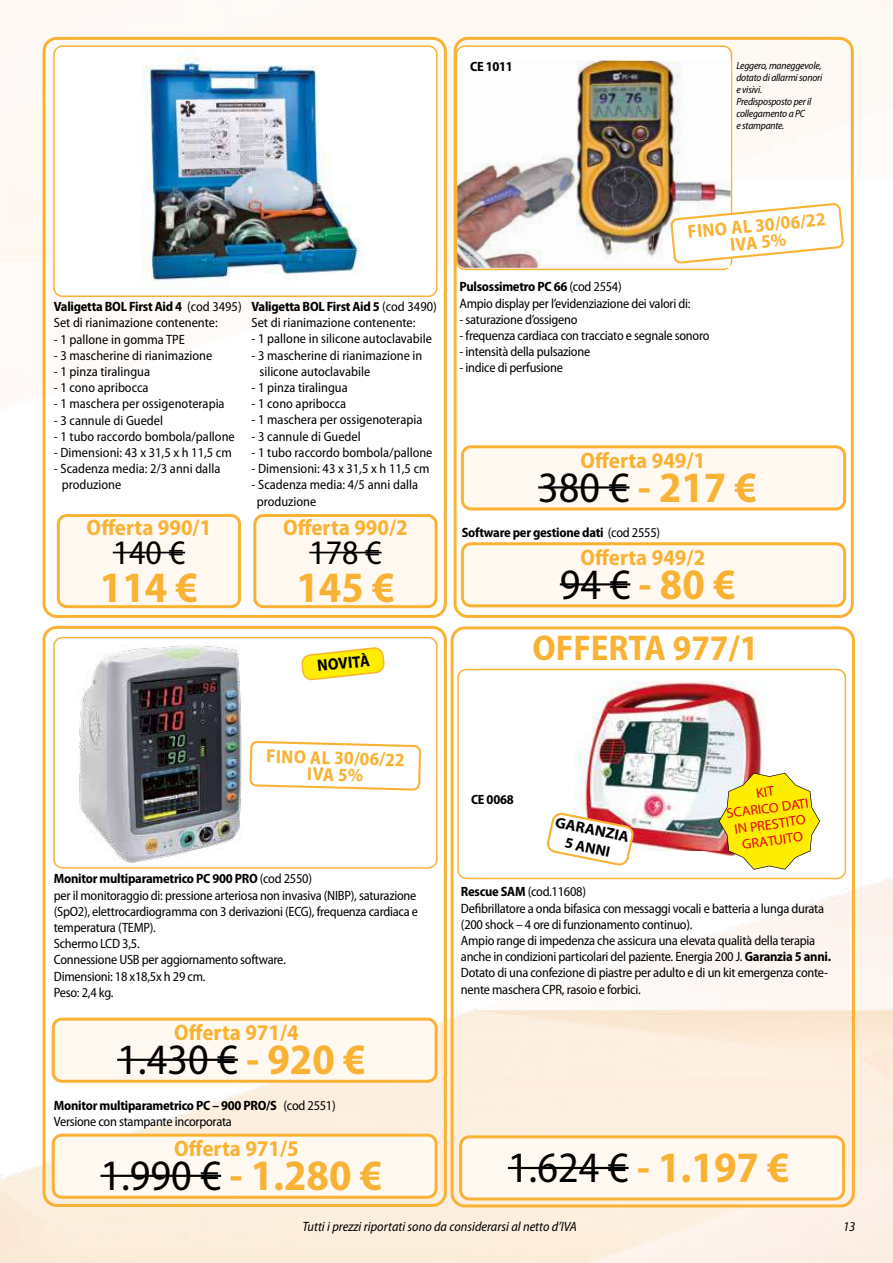
<style>
.page{position:relative;width:893px;height:1263px;background:#fff}
.page>*{position:absolute;margin:0;border:0;box-sizing:border-box;transform-origin:0 0}
.t1{font:700 semi-condensed 43.5px "Myriad Pro";color:#f9b234}
.t2{font:semi-condensed 43.5px "Myriad Pro";color:#000}
.t3{font:700 semi-condensed 36px "Myriad Pro";color:#f9b234}
.t4{font:semi-condensed 34.5px "Myriad Pro";color:#000}
.t5{font:700 semi-condensed 22.5px "Myriad Pro";color:#f9b234}
.t6{font:700 semi-condensed 18.9px/16.6px "Myriad Pro";color:#f9b234;text-align:center}
.t7{font:700 semi-condensed 16.5px "Myriad Pro";color:#000}
.t8{font:700 15px "Myriad Pro";color:#000;scale:1.05 1}
.t9{font:700 15px "Myriad Pro";color:#000}
.t10{font:13.95px "Myriad Pro";color:#e30613}
.t11{font:13.8px/16.4px "Myriad Pro";color:#e30613;text-align:center;scale:1.04 1}
.t12{font:semi-condensed 13.5px/16.2px "Myriad Pro";letter-spacing:-.02em;color:#000}
.t13{font:semi-condensed 13.5px/16.2px "Myriad Pro";color:#000}
.t14{font:italic semi-condensed 13.5px "Myriad Pro";color:#000}
.t15{font:700 semi-condensed 13.5px "Myriad Pro";letter-spacing:-.02em;color:#000}
.t16{font:italic semi-condensed 10.5px/12px "Myriad Pro";letter-spacing:-.02em;color:#000}
.s1{font-weight:700}
.s2{font-weight:400;color:#000}
.s3{font-weight:400}
.s4{font-weight:700;color:#f9b234}
.s5{font-size:15.15px}
.s6{font-size:13.8px}
</style>
<div class="page">
<img style="left:0;top:0;width:893px;height:1263px">
<div style="left:451px;top:626px;width:404px;height:581px;border:3px solid #f9b234;border-radius:13px"></div>
<div style="left:454px;top:37px;width:400px;height:581px;border:3px solid #f9b234;border-radius:13px"></div>
<div style="left:43px;top:37px;width:404px;height:581px;border:3px solid #f9b234;border-radius:13px"></div>
<div style="left:43px;top:626px;width:404px;height:581px;border:3px solid #f9b234;border-radius:13px"></div>
<div style="left:462px;top:544px;width:383px;height:62px;background:#fff9f2;border-radius:9px"></div>
<div style="left:461px;top:542px;width:385px;height:65px;border:3px solid #f9b234;border-radius:9px"></div>
<div style="left:462px;top:447px;width:383px;height:62px;background:#fff9f2;border-radius:9px"></div>
<div style="left:461px;top:445px;width:385px;height:65px;border:3px solid #f9b234;border-radius:9px"></div>
<hr style="left:560px;top:583px;width:70px;height:2px;background:#000">
<hr style="left:538px;top:486px;width:91px;height:2px;background:#000">
<div style="left:54px;top:46px;width:383px;height:250px;background:#fff;border-radius:9px"></div>
<div style="left:53px;top:45px;width:385px;height:252px;border:2px solid #f9b234;border-radius:9px"></div>
<div style="left:456px;top:46px;width:275px;height:223px;background:#fff;border-radius:9px"></div>
<div style="left:456px;top:45px;width:276px;height:225px;border:2px solid #f9b234;border-radius:9px"></div>
<div style="left:58px;top:515px;width:182px;height:92px;background:#fff9f2;border-radius:9px"></div>
<div style="left:57px;top:514px;width:184px;height:94px;border:3px solid #f9b234;border-radius:9px"></div>
<div style="left:255px;top:515px;width:181px;height:92px;background:#fff9f2;border-radius:9px"></div>
<div style="left:253px;top:514px;width:185px;height:94px;border:3px solid #f9b234;border-radius:9px"></div>
<hr style="left:113px;top:552px;width:72px;height:1px;background:#000">
<hr style="left:309px;top:552px;width:73px;height:1px;background:#000">
<img style="left:142px;top:53px;width:221px;height:236px">
<img style="left:457px;top:60px;width:274px;height:208px">
<svg style="left:671px;top:204px;width:172px;height:59px"></svg>
<div style="left:53px;top:1019px;width:383px;height:62px;background:#fff9f2;border-radius:9px"></div>
<div style="left:52px;top:1018px;width:386px;height:65px;border:3px solid #f9b234;border-radius:9px"></div>
<div style="left:53px;top:1135px;width:383px;height:62px;background:#fff9f2;border-radius:9px"></div>
<div style="left:52px;top:1134px;width:386px;height:65px;border:3px solid #f9b234;border-radius:9px"></div>
<hr style="left:117px;top:1059px;width:121px;height:2px;background:#000">
<hr style="left:100px;top:1175px;width:121px;height:2px;background:#000">
<div style="left:54px;top:637px;width:383px;height:231px;background:#fff;border-radius:9px"></div>
<div style="left:53px;top:637px;width:385px;height:231px;border:2px solid #f9b234;border-radius:9px"></div>
<img style="left:18px;top:644px;width:224px;height:219px">
<svg style="left:301px;top:647px;width:84px;height:34px"></svg>
<svg style="left:249px;top:740px;width:171px;height:51px"></svg>
<div style="left:461px;top:1137px;width:382px;height:62px;background:#fff9f2;border-radius:9px"></div>
<div style="left:459px;top:1135px;width:386px;height:65px;border:3px solid #f9b234;border-radius:9px"></div>
<hr style="left:508px;top:1167px;width:121px;height:2px;background:#000">
<div style="left:458px;top:669px;width:387px;height:209px;background:#fff;border-radius:9px"></div>
<div style="left:457px;top:669px;width:389px;height:210px;border:2px solid #f9b234;border-radius:9px"></div>
<img style="left:576px;top:681px;width:189px;height:185px">
<svg style="left:719px;top:773px;width:101px;height:97px"></svg>
<svg style="left:547px;top:813px;width:87px;height:52px"></svg>
<p class="t15" style="left:470px;top:58px;width:44px">CE 1011</p>
<p class="t16" style="left:736px;top:59px;width:87px">Leggero, maneggevole, dotato di allarmi sonori e visivi.<br>Predisposposto per il collegamento a PC<br>e stampante.</p>
<p class="t13" style="left:54px;top:298px;width:189px"><span class="s1">Valigetta BOL First Aid 4</span> (cod 3495)<br>Set di rianimazione contenente:</p>
<p class="t13" style="left:54px;top:331px;width:133px">- 1 pallone in gomma TPE</p>
<p class="t13" style="left:54px;top:347px;width:160px">- 3 mascherine di rianimazione</p>
<p class="t13" style="left:54px;top:363px;width:98px">- 1 pinza tiralingua</p>
<p class="t13" style="left:54px;top:379px;width:96px">- 1 cono apribocca</p>
<p class="t13" style="left:54px;top:396px;width:172px">- 1 maschera per ossigenoterapia</p>
<p class="t13" style="left:54px;top:412px;width:111px">- 3 cannule di Guedel</p>
<p class="t13" style="left:54px;top:428px;width:182px">- 1 tubo raccordo bombola/pallone</p>
<p class="t13" style="left:54px;top:444px;width:179px">- Dimensioni: 43 x 31,5 x h 11,5 cm</p>
<p class="t13" style="left:62px;top:460px;width:160px;text-indent:-8px">- Scadenza media: 2/3 anni dalla produzione</p>
<p class="t13" style="left:252px;top:298px;width:187px"><span class="s1">Valigetta BOL First Aid 5</span> (cod 3490)<br>Set di rianimazione contenente:</p>
<p class="t13" style="left:252px;top:331px;width:182px">- 1 pallone in silicone autoclavabile</p>
<p class="t13" style="left:259px;top:347px;width:164px;text-indent:-8px">- 3 mascherine di rianimazione in silicone autoclavabile</p>
<p class="t13" style="left:252px;top:379px;width:98px">- 1 pinza tiralingua</p>
<p class="t13" style="left:252px;top:395px;width:96px">- 1 cono apribocca</p>
<p class="t13" style="left:252px;top:412px;width:172px">- 1 maschera per ossigenoterapia</p>
<p class="t13" style="left:252px;top:428px;width:111px">- 3 cannule di Guedel</p>
<p class="t13" style="left:252px;top:444px;width:182px">- 1 tubo raccordo bombola/pallone</p>
<p class="t13" style="left:252px;top:460px;width:179px">- Dimensioni: 43 x 31,5 x h 11,5 cm</p>
<p class="t13" style="left:257px;top:476px;width:163px;text-indent:-5px">- Scadenza media: 4/5 anni dalla produzione</p>
<h3 class="t5" style="left:87px;top:513px;width:126px">Offerta 990/1</h3>
<h3 class="t5" style="left:283px;top:513px;width:126px">Offerta 990/2</h3>
<h3 class="t4" style="left:113px;top:531px;width:74px">140 €</h3>
<h1 class="t1" style="left:100px;top:559px;width:100px">114 €</h1>
<h3 class="t4" style="left:309px;top:531px;width:74px">178 €</h3>
<h1 class="t1" style="left:296px;top:559px;width:100px">145 €</h1>
<p class="t7" style="left:316px;top:655px;width:54px;rotate:-5deg">NOVITÀ</p>
<h3 class="t6" style="left:687px;top:224px;width:140px;rotate:-6deg">FINO AL 30/06/22<br>IVA 5%</h3>
<p class="t12" style="left:459px;top:279px;width:233px"><span class="s1">Pulsossimetro PC 66</span> (cod 2554)<br>Ampio display per l’evidenziazione dei valori di:</p>
<p class="t12" style="left:459px;top:311px;width:119px">- saturazione d’ossigeno</p>
<p class="t12" style="left:459px;top:327px;width:251px">- frequenza cardiaca con tracciato e segnale sonoro</p>
<p class="t12" style="left:459px;top:343px;width:132px">- intensità della pulsazione</p>
<p class="t12" style="left:459px;top:360px;width:105px">- indice di perfusione</p>
<h3 class="t5" style="left:580px;top:446px;width:126px">Offerta 949/1</h3>
<h1 class="t1" style="left:538px;top:459px;width:220px"><span class="s2">380 €</span> - 217 €</h1>
<p class="t15" style="left:462px;top:524px;width:200px">Software per gestione dati <span class="s3">(cod 2555)</span></p>
<h3 class="t5" style="left:580px;top:543px;width:126px">Offerta 949/2</h3>
<h1 class="t1" style="left:560px;top:556px;width:177px"><span class="s2">94 €</span> - 80 €</h1>
<h2 class="t3" style="left:533px;top:624px;width:227px">OFFERTA 977/1</h2>
<h3 class="t6" style="left:266px;top:748px;width:140px;rotate:1deg">FINO AL 30/06/22<br>IVA 5%</h3>
<p class="t12" style="left:54px;top:870px;width:366px"><span class="s1">Monitor multiparametrico PC 900 PRO</span> (cod 2550)<br>per il monitoraggio di: pressione arteriosa non invasiva (NIBP), saturazione (SpO2), elettrocardiogramma con 3 derivazioni (ECG), frequenza cardiaca e temperatura (TEMP).<br>Schermo LCD 3,5.<br>Connessione USB per aggiornamento software.<br>Dimensioni: 18 x18,5x h 29 cm.<br>Peso: 2,4 kg.</p>
<h3 class="t5" style="left:174px;top:1018px;width:126px">Offerta 971/4</h3>
<h1 class="t2" style="left:117px;top:1033px;width:250px">1.430 € <span class="s4">- 920 €</span></h1>
<p class="t12" style="left:54px;top:1097px;width:284px"><span class="s1">Monitor multiparametrico PC – 900 PRO/S</span> (cod 2551)<br>Versione con stampante incorporata</p>
<h3 class="t5" style="left:174px;top:1134px;width:126px">Offerta 971/5</h3>
<h1 class="t1" style="left:100px;top:1148px;width:283px"><span class="s2">1.990 €</span> - 1.280 €</h1>
<p class="t15" style="left:471px;top:791px;width:44px">CE 0068</p>
<p class="t8" style="left:558px;top:812px;width:73px;rotate:12deg">GA<span class="s5">RA</span>NZIA</p>
<p class="t9" style="left:567px;top:833px;width:47px;rotate:12deg">5 ANNI</p>
<p class="t11" style="left:723px;top:789px;width:81px;rotate:-8deg">KIT<br>SCARICO DATI</p>
<p class="t10" style="left:733px;top:821px;width:73px;rotate:-8deg"><span class="s6">IN P</span>RESTIT<span class="s6">O</span></p>
<p class="t11" style="left:741px;top:836px;width:61px;rotate:-8deg">GRATUITO</p>
<p class="t12" style="left:461px;top:883px;width:372px"><span class="s1">Rescue SAM</span> (cod.11608)<br>Defibrillatore a onda bifasica con messaggi vocali e batteria a lunga durata (200 shock – 4 ore di funzionamento continuo).<br>Ampio range di impedenza che assicura una elevata qualità della terapia anche in condizioni particolari del paziente. Energia 200 J. <span class="s1">Garanzia 5 anni.<br></span>Dotato di una confezione di piastre per adulto e di un kit emergenza conte&shy;nente maschera CPR, rasoio e forbici.</p>
<h1 class="t1" style="left:508px;top:1140px;width:283px"><span class="s2">1.624 €</span> - 1.197 €</h1>
<p class="t14" style="left:302px;top:1218px;width:276px">Tutti i prezzi riportati sono da considerarsi al netto d’IVA</p>
<p class="t14" style="left:843px;top:1218px;width:14px">13</p>
</div>
